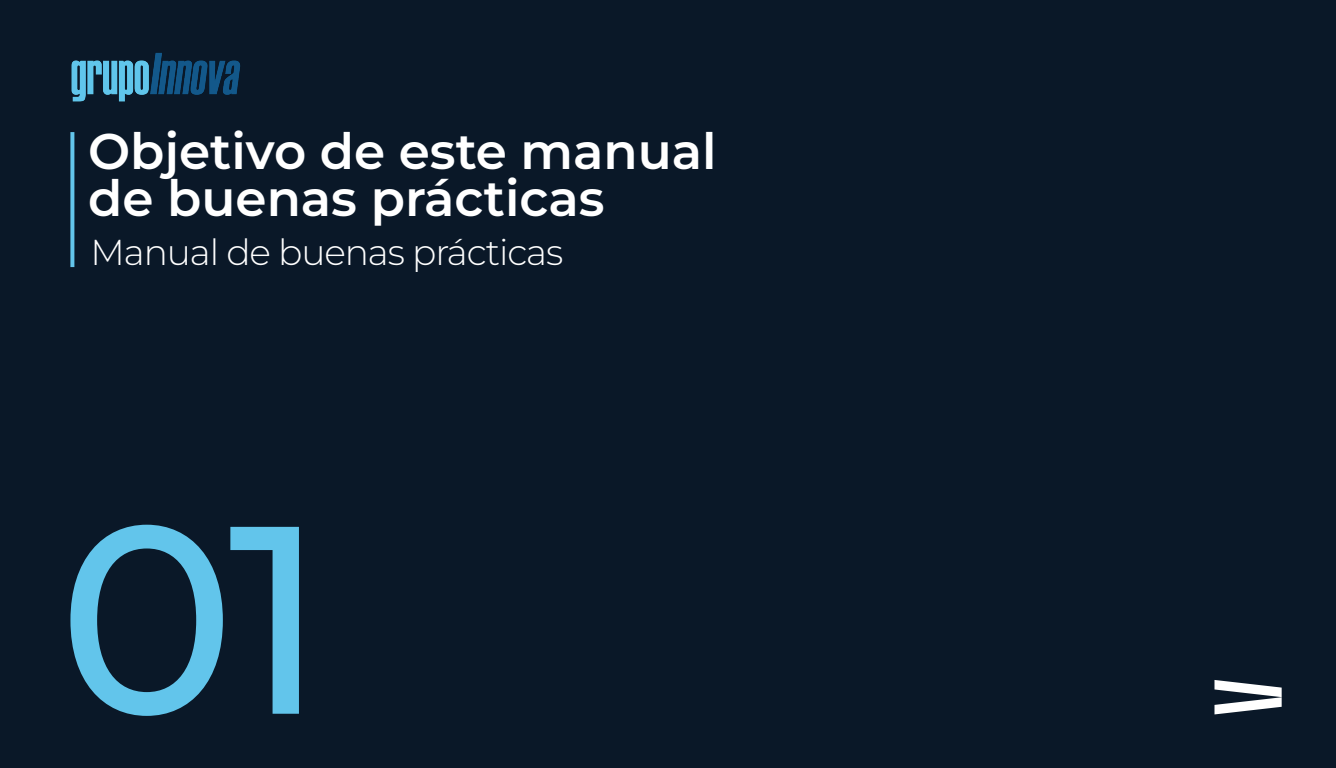
<style>
.page{position:relative;width:1336px;height:768px;background:#0a1828}
.page>*{position:absolute;margin:0;border:0;box-sizing:border-box;transform-origin:0 0}
.t1{font:500 267px "Montserrat";color:#62c5eb}
.t2{font:600 50px/47px "Montserrat";color:#fff}
.t3{font:300 36px "Montserrat";letter-spacing:-.03em;color:#fff}
</style>
<div class="page">
<svg style="left:1215px;top:680px;width:67px;height:34px"></svg>
<svg style="left:70px;top:132px;width:4px;height:135px"></svg>
<img style="left:70px;top:52px;width:171px;height:51px">
<p class="t2" style="left:88px;top:127px;width:630px">Objetivo de este manual de buenas prácticas</p>
<p class="t3" style="left:91px;top:229px;width:474px">Manual de buenas prácticas</p>
<h1 class="t1" style="left:58px;top:433px;width:271px">01</h1>
</div>
